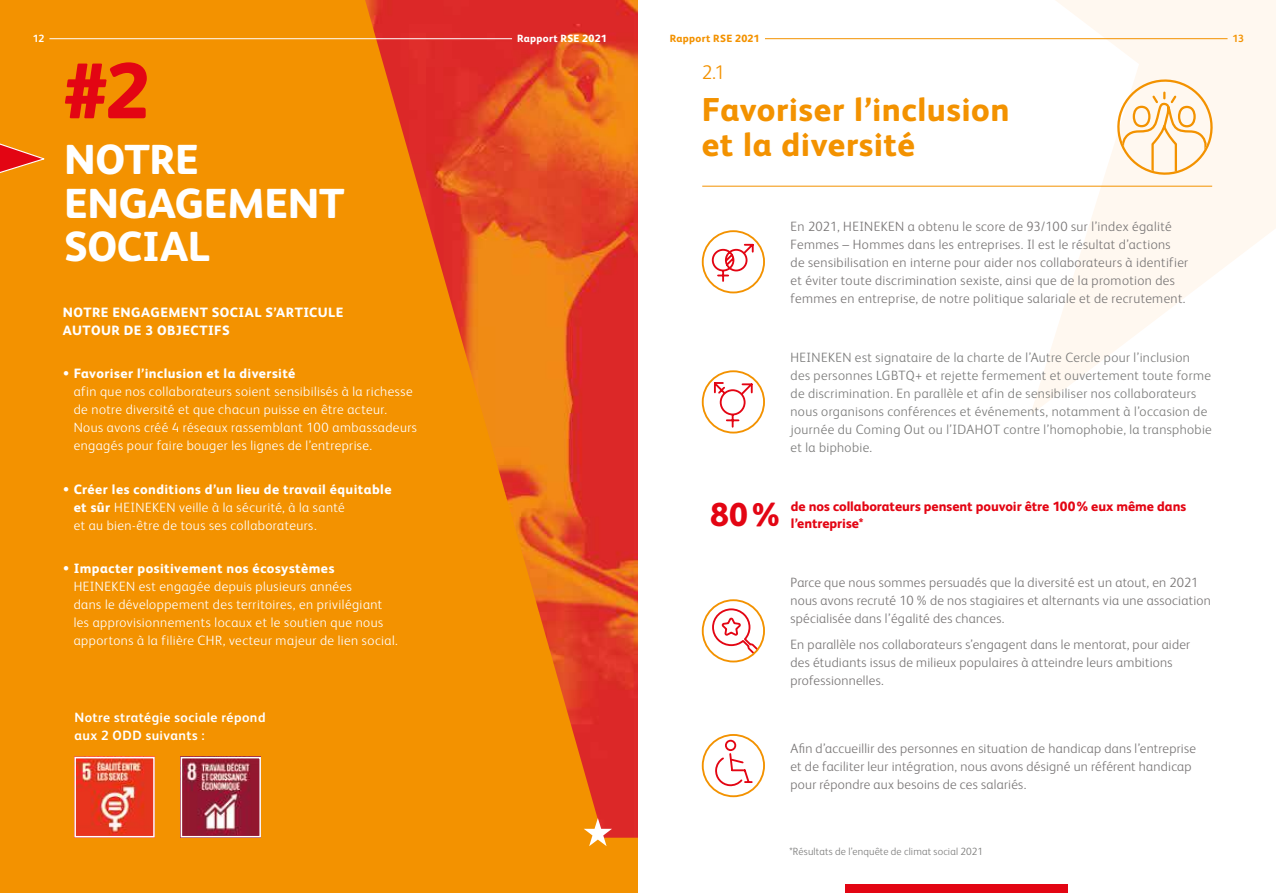
<style>
.page{position:relative;width:1276px;height:893px;background:#fff}
.page>*{position:absolute;margin:0;border:0;box-sizing:border-box;transform-origin:0 0}
.t1{font:800 78.9px "HEINEKEN Core";color:#e30513}
.t2{font:800 42px/43.5px "HEINEKEN Core";letter-spacing:-.005em;color:#fff}
.t3{font:800 33.15px/34.2px "HEINEKEN Core";letter-spacing:.015em;color:#f39200}
.t4{font:800 33px "HEINEKEN Core";color:#e30513}
.t5{font:300 19.8px "HEINEKEN Core";color:#f39200}
.t6{font:300 13.5px/18px "HEINEKEN Core";letter-spacing:.02em;color:#797676}
.t7{font:300 13.5px/18px "HEINEKEN Core";letter-spacing:.035em;color:#fff}
.t8{font:300 13.5px/18px "HEINEKEN Core";letter-spacing:.03em;color:#7b7b7a}
.t9{font:800 13.5px/16.5px "HEINEKEN Core";color:#e30513}
.t10{font:800 13.5px/18px "HEINEKEN Core";letter-spacing:.035em;color:#fff}
.t11{font:700 13.5px/18px "HEINEKEN Core";letter-spacing:.03em;color:#fff}
.t12{font:300 10.5px "HEINEKEN Core";letter-spacing:.02em;color:#7b7b7a}
.t13{font:800 10.5px "HEINEKEN Core";letter-spacing:.03em;color:#fff}
.t14{font:800 10.5px "HEINEKEN Core";letter-spacing:.03em;color:#f39200}
.t15{font:700 10.5px "HEINEKEN Core";color:#fff}
.t16{font:700 10.5px "HEINEKEN Core";color:#f39200}
.s1{font-family:"Arial";font-weight:900}
.s2{font-weight:800}
</style>
<div class="page">
<div style="left:0;top:0;width:638px;height:893px;background:#f39200"></div>
<svg style="left:1030px;top:0;width:246px;height:414px;fill:#fff9f3"></svg>
<img style="left:365px;top:0;width:273px;height:838px">
<hr style="left:702px;top:186px;width:510px;height:1px;background:#f39200">
<div style="left:845px;top:884px;width:222px;height:9px;background:#e30513"></div>
<svg style="left:0;top:133px;width:48px;height:50px;background:#ef740f"></svg>
<svg style="left:711px;top:609px;width:53px;height:51px"></svg>
<div style="left:702px;top:599px;width:63px;height:63px;border:2px solid #f39200;border-radius:50%"></div>
<div style="left:702px;top:230px;width:63px;height:63px;border:2px solid #f39200;border-radius:50%"></div>
<svg style="left:711px;top:243px;width:43px;height:40px"></svg>
<div style="left:702px;top:370px;width:63px;height:63px;border:2px solid #f39200;border-radius:50%"></div>
<svg style="left:713px;top:382px;width:40px;height:47px"></svg>
<div style="left:702px;top:734px;width:63px;height:63px;border:2px solid #f39200;border-radius:50%"></div>
<svg style="left:713px;top:739px;width:40px;height:48px"></svg>
<svg style="left:1113px;top:73px;width:106px;height:109px"></svg>
<svg style="left:584px;top:818px;width:28px;height:28px"></svg>
<img style="left:77px;top:760px;width:75px;height:74px">
<div style="left:74px;top:757px;width:81px;height:80px;border:2px solid #fff"></div>
<img style="left:184px;top:760px;width:74px;height:74px">
<div style="left:181px;top:757px;width:80px;height:80px;border:2px solid #fff"></div>
<hr style="left:49px;top:38px;width:463px;height:1px;background:#fff">
<hr style="left:765px;top:38px;width:462px;height:1px;background:#f39200">
<p class="t15" style="left:33px;top:31px;width:13px">12</p>
<p class="t13" style="left:517px;top:30px;width:91px">Rapport RSE 2021</p>
<p class="t14" style="left:670px;top:30px;width:91px">Rapport RSE 2021</p>
<p class="t16" style="left:1232px;top:31px;width:13px">13</p>
<h1 class="t1" style="left:63px;top:29px;width:88px">#2</h1>
<h2 class="t2" style="left:64px;top:135px;width:282px">NOTRE<br>ENGAGEMENT<br>SOCIAL</h2>
<p class="t10" style="left:63px;top:302px;width:282px">NOTRE ENGAGEMENT SOCIAL S’ARTICULE<br>AUTOUR DE 3 OBJECTIFS</p>
<p class="t7" style="left:74px;top:364px;width:345px;text-indent:-11px"><span class="s1">•</span> <span class="s2">Favoriser l’inclusion et la diversité<br></span>afin que nos collaborateurs soient sensibilisés à la richesse de notre diversité et que chacun puisse en être acteur.<br>Nous avons créé 4 réseaux rassemblant 100 ambassadeurs engagés pour faire bouger les lignes de l’entreprise.</p>
<p class="t7" style="left:74px;top:479px;width:319px;text-indent:-11px"><span class="s1">•</span> <span class="s2">Créer les conditions d’un lieu de travail équitable et sûr</span> HEINEKEN veille à la sécurité, à la santé<br>et au bien-être de tous ses collaborateurs.</p>
<p class="t7" style="left:74px;top:559px;width:326px;text-indent:-11px"><span class="s1">•</span> <span class="s2">Impacter positivement nos écosystèmes </span>HEINEKEN est engagée depuis plusieurs années<br>dans le développement des territoires, en privilégiant les approvisionnements locaux et le soutien que nous apportons à la filière CHR, vecteur majeur de lien social.</p>
<p class="t11" style="left:74px;top:707px;width:193px">Notre stratégie sociale répond aux 2 ODD suivants :</p>
<h3 class="t5" style="left:702px;top:58px;width:25px">2.1</h3>
<h3 class="t3" style="left:702px;top:91px;width:309px">Favoriser l’inclusion et la diversité</h3>
<p class="t6" style="left:790px;top:217px;width:399px">En 2021, HEINEKEN a obtenu le score de 93/100 sur l’index égalité Femmes – Hommes dans les entreprises. Il est le résultat d’actions<br>de sensibilisation en interne pour aider nos collaborateurs à identifier et éviter toute discrimination sexiste, ainsi que de la promotion des femmes en entreprise, de notre politique salariale et de recrutement.</p>
<p class="t8" style="left:790px;top:348px;width:423px">HEINEKEN est signataire de la charte de l’Autre Cercle pour l’inclusion des personnes LGBTQ+ et rejette fermement et ouvertement toute forme de discrimination. En parallèle et afin de sensibiliser nos collaborateurs nous organisons conférences et événements, notamment à l’occasion de journée du Coming Out ou l’IDAHOT contre l’homophobie, la transphobie et la biphobie.</p>
<h3 class="t4" style="left:710px;top:488px;width:71px">80%</h3>
<p class="t9" style="left:791px;top:497px;width:397px">de nos collaborateurs pensent pouvoir être 100% eux même dans l’entreprise*</p>
<p class="t6" style="left:790px;top:572px;width:422px">Parce que nous sommes persuadés que la diversité est un atout, en 2021 nous avons recruté 10 % de nos stagiaires et alternants via une association spécialisée dans l’égalité des chances.</p>
<p class="t6" style="left:790px;top:635px;width:401px">En parallèle nos collaborateurs s’engagent dans le mentorat, pour aider des étudiants issus de milieux populaires à atteindre leurs ambitions professionnelles.</p>
<p class="t6" style="left:790px;top:738px;width:407px">Afin d’accueillir des personnes en situation de handicap dans l’entreprise et de faciliter leur intégration, nous avons désigné un référent handicap pour répondre aux besoins de ces salariés.</p>
<p class="t12" style="left:789px;top:844px;width:195px">*Résultats de l’enquête de climat social 2021</p>
</div>
